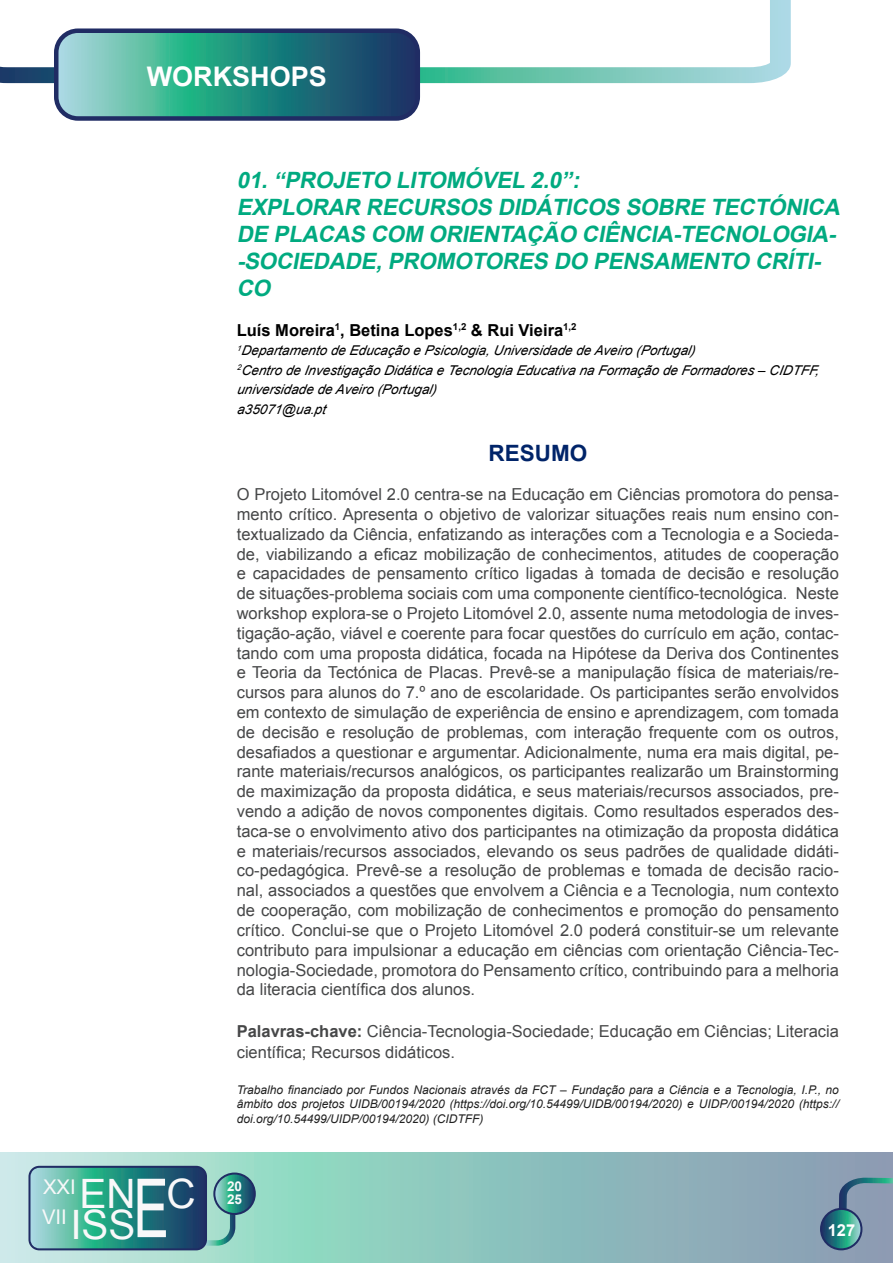
<style>
.page{position:relative;width:893px;height:1263px;background:#fff}
.page>*{position:absolute;margin:0;border:0;box-sizing:border-box;transform-origin:0 0}
.t1{font:40.5px "Arial";color:#f8f8f9}
.t2{font:700 27px "Arial";color:#fff}
.t3{font:italic 700 22.5px/27px "Arial";color:#00aa80}
.t4{font:700 22.5px "Arial";color:#002469}
.t5{font:20.25px/30.5px "Arial";color:#f8f8f9}
.t6{font:16.5px/19.8px "Arial";color:#464748;text-align:justify}
.t7{font:700 16.5px "Arial";color:#000}
.t8{font:700 16.5px "Arial";color:#fff}
.t9{font:italic 13.5px/19.5px "Arial";color:#000}
.t10{font:700 13.5px/13.5px "Arial";color:#f9fafa}
.t11{font:italic 12px/14.4px "Arial";color:#212121;text-align:justify}
.s1{font-size:81.6px}
.s2{font-weight:700}
</style>
<div class="page">
<svg style="left:0;top:1153px;width:893px;height:110px;background:#93c1bf"></svg>
<svg style="left:0;top:0;width:791px;height:83px"></svg>
<svg style="left:56px;top:31px;width:362px;height:85px;background:#398f8c"></svg>
<div style="left:54px;top:28px;width:366px;height:93px;border:4px solid #202c64;border-radius:22px"></div>
<svg style="left:28px;top:1166px;width:228px;height:84px;background:#469493"></svg>
<svg style="left:821px;top:1177px;width:72px;height:72px;background:#6c92a2"></svg>
<div style="left:820px;top:1208px;width:43px;height:42px;border:2px solid #202c64;border-radius:20px"></div>
<p class="t2" style="left:147px;top:59px;width:182px">WORKSHOPS</p>
<p class="t5" style="left:42px;top:1172px;width:155px">XXI<br>V II <sup>EN</sup> <sup>C</sup></p>
<h1 class="t1" style="left:70px;top:1198px;width:100px">ISS<span class="s1">E</span></h1>
<p class="t3" style="left:237px;top:167px;width:350px">01.“PROJETO LITOMÓVEL 2.0”:</p>
<p class="t3" style="left:237px;top:194px;width:610px">EXPLORAR RECURSOS DIDÁTICOS SOBRE TECTÓNICA DE PLACAS COM ORIENTAÇÃO CIÊNCIA-TECNOLOGIA--SOCIEDADE,PROMOTORES DO PENSAMENTO CRÍTI-CO</p>
<p class="t7" style="left:237px;top:319px;width:341px">Luís Moreira<sup>1</sup>, Betina Lopes<sup>1,2</sup> &amp; Rui Vieira<sup>1,2</sup></p>
<p class="t9" style="left:237px;top:341px;width:460px"><sup>1</sup>Departamento de Educação e Psicologia,Universidade de Aveiro (Portugal)</p>
<p class="t9" style="left:237px;top:360px;width:587px"><sup>2</sup>Centro de Investigação Didática e Tecnologia Educativa na Formação de Formadores – CIDTFF, universidade de Aveiro (Portugal)</p>
<p class="t9" style="left:237px;top:399px;width:90px">a35071@ua.pt</p>
<p class="t4" style="left:488px;top:438px;width:100px">RESUMO</p>
<p class="t6" style="left:237px;top:485px;width:604px">O Projeto Litomóvel 2.0 centra-se na Educação em Ciências promotora do pensa&shy;mento crítico. Apresenta o objetivo de valorizar situações reais num ensino con&shy;textualizado da Ciência, enfatizando as interações com a Tecnologia e a Socieda&shy;de, viabilizando a eficaz mobilização de conhecimentos, atitudes de cooperação e capacidades de pensamento crítico ligadas à tomada de decisão e resolução de situações-problema sociais com uma componente científico-tecnológica. Neste workshop explora-se o Projeto Litomóvel 2.0, assente numa metodologia de inves&shy;tigação-ação, viável e coerente para focar questões do currículo em ação, contac&shy;tando com uma proposta didática, focada na Hipótese da Deriva dos Continentes e Teoria da Tectónica de Placas. Prevê-se a manipulação física de materiais/re&shy;cursos para alunos do 7.º ano de escolaridade. Os participantes serão envolvidos em contexto de simulação de experiência de ensino e aprendizagem, com tomada de decisão e resolução de problemas, com interação frequente com os outros, desafiados a questionar e argumentar. Adicionalmente, numa era mais digital, pe&shy;rante materiais/recursos analógicos, os participantes realizarão um Brainstorming de maximização da proposta didática, e seus materiais/recursos associados, pre&shy;vendo a adição de novos componentes digitais. Como resultados esperados des&shy;taca-se o envolvimento ativo dos participantes na otimização da proposta didática e materiais/recursos associados, elevando os seus padrões de qualidade didáti&shy;co-pedagógica. Prevê-se a resolução de problemas e tomada de decisão racio&shy;nal, associados a questões que envolvem a Ciência e a Tecnologia, num contexto de cooperação, com mobilização de conhecimentos e promoção do pensamento crítico. Conclui-se que o Projeto Litomóvel 2.0 poderá constituir-se um relevante contributo para impulsionar a educação em ciências com orientação Ciência-Tec&shy;nologia-Sociedade, promotora do Pensamento crítico, contribuindo para a melhoria da literacia científica dos alunos.</p>
<p class="t6" style="left:237px;top:1021px;width:604px;line-height:21px"><span class="s2">Palavras-chave:</span> Ciência-Tecnologia-Sociedade; Educação em Ciências; Literacia científica; Recursos didáticos.</p>
<p class="t11" style="left:237px;top:1082px;width:604px">Trabalho financiado por Fundos Nacionais através da FCT – Fundação para a Ciência e a Tecnologia, I.P., no âmbito dos projetos UIDB/00194/2020 (https://doi.org/10.54499/UIDB/00194/2020) e UIDP/00194/2020 (https:// doi.org/10.54499/UIDP/00194/2020) (CIDTFF)</p>
<p class="t10" style="left:227px;top:1179px;width:17px">20<br>25</p>
<p class="t8" style="left:828px;top:1219px;width:29px">127</p>
</div>
